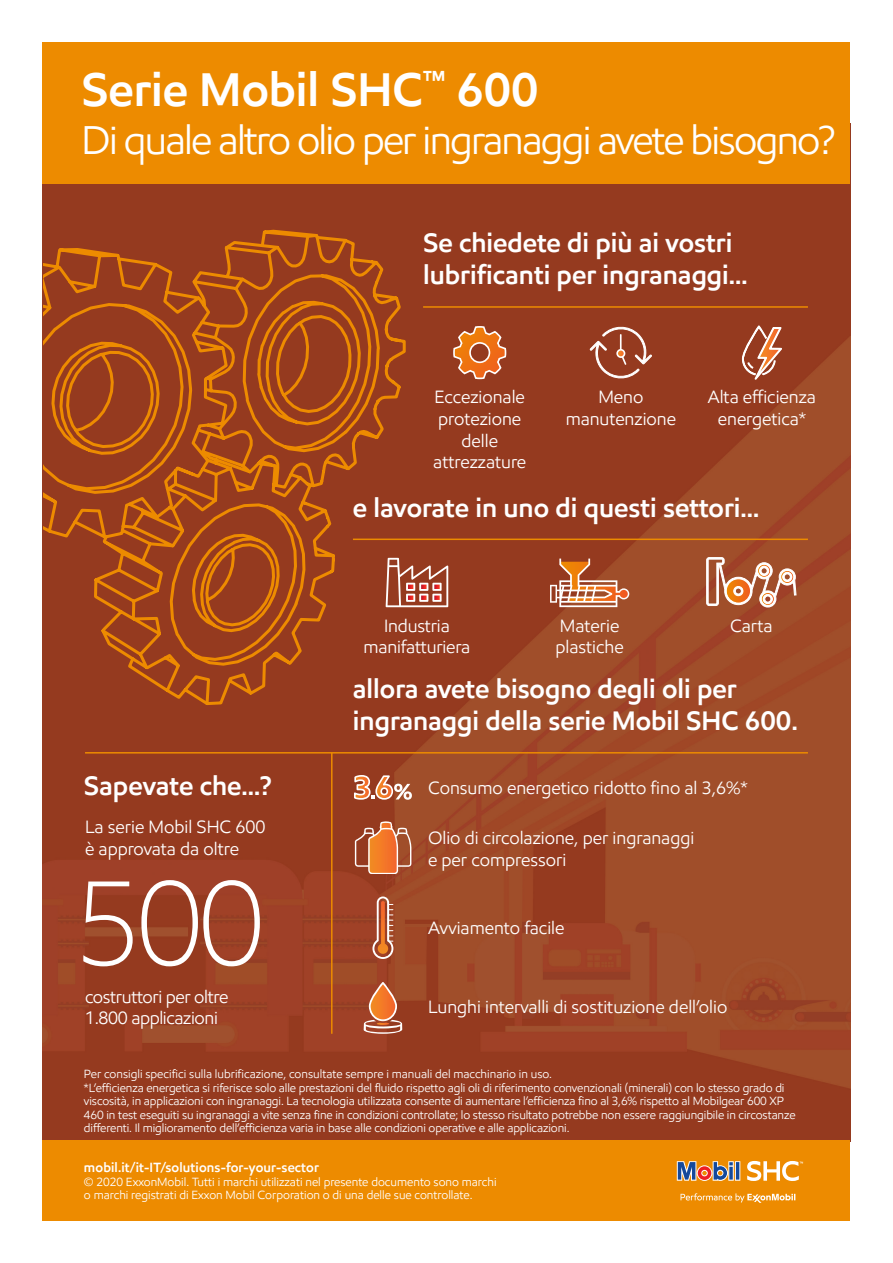
<style>
.page{position:relative;width:893px;height:1263px;background:#fff}
.page>*{position:absolute;margin:0;border:0;box-sizing:border-box;transform-origin:0 0}
.t1{font:300 120px "E Mprint";color:#fff}
.t2{font:600 47.55px "E Mprint";color:#fff}
.t3{font:40.5px "E Mprint";letter-spacing:-.04em;color:#fff}
.t4{font:600 27px/32.4px "E Mprint";color:#fff}
.t5{font:18px/21.6px "E Mprint";color:#fff;text-align:center}
.t6{font:18px/21.6px "E Mprint";letter-spacing:-.02em;color:#fff}
.t7{font:600 13.5px "E Mprint";letter-spacing:.01em;color:#fff}
.t8{font:12px/13.5px "E Mprint";letter-spacing:-.005em;color:#fff}
</style>
<div class="page">
<img style="left:43px;top:184px;width:807px;height:957px">
<div style="left:43px;top:1141px;width:807px;height:80px;background:#ed8b00"></div>
<div style="left:43px;top:43px;width:807px;height:141px;background:#ed8b00"></div>
<hr style="left:423px;top:306px;width:385px;height:2px;background:#ed8b00">
<hr style="left:85px;top:752px;width:723px;height:1px;background:#ed8b00">
<hr style="left:331px;top:753px;width:2px;height:281px;background:#ed8b00">
<hr style="left:353px;top:538px;width:455px;height:2px;background:#ed8b00">
<svg style="left:408px;top:558px;width:40px;height:49px"></svg>
<svg style="left:550px;top:558px;width:79px;height:49px;background:#c07854"></svg>
<svg style="left:706px;top:557px;width:90px;height:50px"></svg>
<svg style="left:43px;top:228px;width:365px;height:480px;background:#a2461a"></svg>
<svg style="left:452px;top:325px;width:55px;height:55px;background:#c86c38"></svg>
<svg style="left:590px;top:324px;width:62px;height:57px;background:#a55740"></svg>
<svg style="left:742px;top:325px;width:40px;height:55px;background:#b66d52"></svg>
<svg style="left:353px;top:774px;width:59px;height:26px"></svg>
<svg style="left:355px;top:821px;width:56px;height:52px;background:#c96f42"></svg>
<svg style="left:372px;top:896px;width:21px;height:63px"></svg>
<svg style="left:364px;top:982px;width:38px;height:52px;background:#c7724b"></svg>
<svg style="left:680px;top:1193px;width:115px;height:10px"></svg>
<svg style="left:747px;top:1161px;width:56px;height:20px"></svg>
<svg style="left:677px;top:1161px;width:63px;height:20px"></svg>
<p class="t2" style="left:82px;top:60px;width:458px">Serie Mobil SHC<sup>™</sup> 600</p>
<p class="t3" style="left:82px;top:115px;width:755px">Di quale altro olio per ingranaggi avete bisogno?</p>
<p class="t4" style="left:423px;top:226px;width:326px">Se chiedete di più ai vostri lubrificanti per ingranaggi…</p>
<p class="t5" style="left:433px;top:386px;width:94px">Eccezionale protezione delle attrezzature</p>
<p class="t5" style="left:566px;top:386px;width:112px">Meno manutenzione</p>
<p class="t5" style="left:708px;top:386px;width:110px">Alta efficienza energetica*</p>
<p class="t4" style="left:353px;top:491px;width:408px">e lavorate in uno di questi settori…</p>
<p class="t5" style="left:364px;top:614px;width:108px">Industria manifatturiera</p>
<p class="t5" style="left:555px;top:614px;width:70px;text-align:left">Materie plastiche</p>
<p class="t5" style="left:730px;top:614px;width:44px">Carta</p>
<p class="t4" style="left:84px;top:769px;width:189px">Sapevate che…?</p>
<p class="t5" style="left:85px;top:816px;width:182px;text-align:left">La serie Mobil SHC 600 è approvata da oltre</p>
<p class="t1" style="left:75px;top:850px;width:191px">500</p>
<p class="t6" style="left:85px;top:985px;width:145px">costruttori per oltre<br>1.800 applicazioni</p>
<p class="t4" style="left:353px;top:672px;width:447px">allora avete bisogno degli oli per ingranaggi della serie Mobil SHC 600.</p>
<p class="t5" style="left:428px;top:777px;width:321px">Consumo energetico ridotto fino al 3,6%*</p>
<p class="t5" style="left:428px;top:827px;width:268px;text-align:left">Olio di circolazione, per ingranaggi e per compressori</p>
<p class="t5" style="left:428px;top:917px;width:138px">Avviamento facile</p>
<p class="t5" style="left:428px;top:996px;width:301px">Lunghi intervalli di sostituzione dell’olio</p>
<p class="t8" style="left:84px;top:1067px;width:713px">Per consigli specifici sulla lubrificazione, consultate sempre i manuali del macchinario in uso.<br>*L’efficienza energetica si riferisce solo alle prestazioni del fluido rispetto agli oli di riferimento convenzionali (minerali) con lo stesso grado di viscosità, in applicazioni con ingranaggi. La tecnologia utilizzata consente di aumentare l’efficienza fino al 3,6% rispetto al Mobilgear 600 XP 460 in test eseguiti su ingranaggi a vite senza fine in condizioni controllate; lo stesso risultato potrebbe non essere raggiungibile in circostanze differenti. Il miglioramento dell’efficienza varia in base alle condizioni operative e alle applicazioni.</p>
<p class="t7" style="left:84px;top:1159px;width:236px">mobil.it/it-IT/solutions-for-your-sector</p>
<p class="t8" style="left:84px;top:1175px;width:414px">© 2020 ExxonMobil. Tutti i marchi utilizzati nel presente documento sono marchi o marchi registrati di Exxon Mobil Corporation o di una delle sue controllate.</p>
</div>
